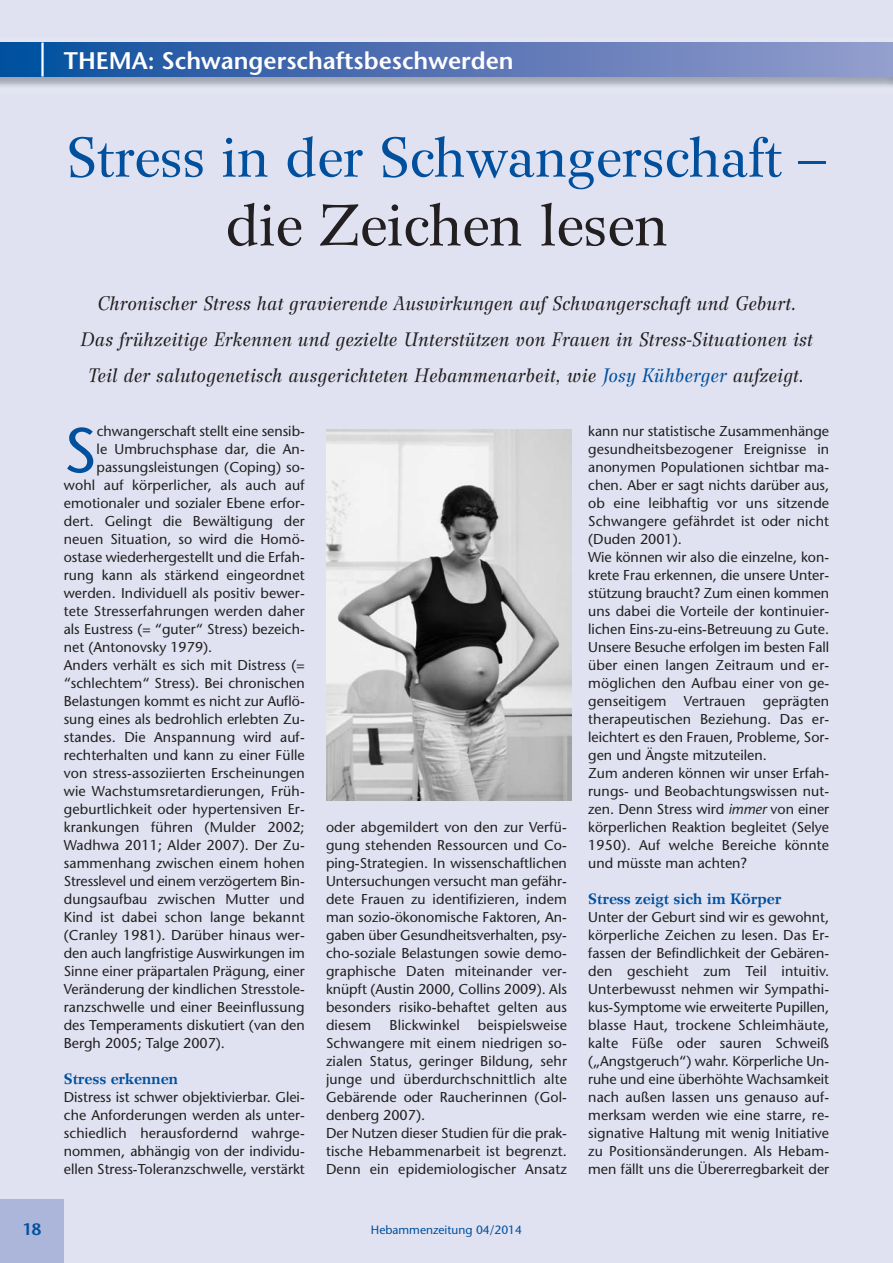
<style>
.page{position:relative;width:893px;height:1263px;background:#e0e2f1}
.page>*{position:absolute;margin:0;border:0;box-sizing:border-box;transform-origin:0 0}
.t1{font:500 63.15px "Stone Sans Std";color:#00509e}
.t2{font:58.5px "Wilke LT Std";color:#231f20}
.t3{font:55.5px "Wilke LT Std";color:#00509e}
.t4{font:600 24px "Stone Sans Std";color:#fff}
.t5{font:italic 19.5px/36px "Wilke LT Std";color:#231f20;text-align:center}
.t6{font:600 16.5px "Stone Sans Std";color:#00509e}
.t7{font:700 15px "Wilke LT Std";color:#00509e}
.t8{font:500 14.25px/18px "Stone Sans Std";letter-spacing:.01em;color:#231f20;text-align:justify}
.t9{font:500 14.25px "Stone Sans Std";letter-spacing:-.01em;color:#231f20}
.t10{font:500 12px "Stone Sans Std";color:#00509e}
.s1{color:#00509e}
.s2{font-style:italic}
</style>
<div class="page">
<img style="left:0;top:42px;width:893px;height:45px">
<svg style="left:0;top:43px;width:893px;height:34px;background:#5274b4"></svg>
<hr style="left:41px;top:43px;width:3px;height:34px;background:#fff">
<div style="left:0;top:1199px;width:64px;height:64px;background:#acb5da"></div>
<img style="left:326px;top:429px;width:245px;height:372px">
<h3 class="t4" style="left:64px;top:51px;width:451px">THEMA: Schwangerschaftsbeschwerden</h3>
<h3 class="t3" style="left:67px;top:137px;width:761px">Stress in der Schwangerschaft –</h3>
<h2 class="t2" style="left:225px;top:203px;width:444px">die Zeichen lesen</h2>
<p class="t5" style="left:80px;top:288px;width:734px">Chronischer Stress hat gravierende Auswirkungen auf Schwangerschaft und Geburt.<br>Das frühzeitige Erkennen und gezielte Unterstützen von Frauen in Stress-Situationen ist<br>Teil der salutogenetisch ausgerichteten Hebammenarbeit, wie <span class="s1">Josy Kühberger</span> aufzeigt.</p>
<h1 class="t1" style="left:64px;top:426px;width:34px">S</h1>
<p class="t8" style="left:97px;top:424px;width:210px">chwangerschaft stellt eine sensib-</p>
<p class="t8" style="left:97px;top:442px;width:210px">le Umbruchsphase dar, die An-</p>
<p class="t8" style="left:97px;top:460px;width:210px">passungsleistungen (Coping) so-</p>
<p class="t8" style="left:64px;top:478px;width:242px">wohl auf körperlicher, als auch auf</p>
<p class="t8" style="left:64px;top:496px;width:242px">emotionaler und sozialer Ebene erfor-</p>
<p class="t8" style="left:64px;top:514px;width:242px">dert. Gelingt die Bewältigung der</p>
<p class="t8" style="left:64px;top:532px;width:242px">neuen Situation, so wird die Homö-</p>
<p class="t8" style="left:64px;top:550px;width:242px">ostase wiederhergestellt und die Erfah-</p>
<p class="t8" style="left:64px;top:568px;width:242px">rung kann als stärkend eingeordnet</p>
<p class="t8" style="left:64px;top:586px;width:242px">werden. Individuell als positiv bewer-</p>
<p class="t8" style="left:64px;top:604px;width:242px">tete Stresserfahrungen werden daher</p>
<p class="t8" style="left:64px;top:622px;width:242px">als Eustress (= “guter“ Stress) bezeich-</p>
<p class="t8" style="left:64px;top:640px;width:150px">net (Antonovsky 1979).</p>
<p class="t8" style="left:64px;top:658px;width:242px">Anders verhält es sich mit Distress (=</p>
<p class="t8" style="left:64px;top:676px;width:242px">“schlechtem“ Stress). Bei chronischen</p>
<p class="t8" style="left:64px;top:694px;width:242px">Belastungen kommt es nicht zur Auflö-</p>
<p class="t8" style="left:64px;top:712px;width:242px">sung eines als bedrohlich erlebten Zu-</p>
<p class="t8" style="left:64px;top:730px;width:242px">standes. Die Anspannung wird auf-</p>
<p class="t8" style="left:64px;top:748px;width:242px">rechterhalten und kann zu einer Fülle</p>
<p class="t8" style="left:64px;top:766px;width:242px">von stress-assoziierten Erscheinungen</p>
<p class="t8" style="left:64px;top:784px;width:242px">wie Wachstumsretardierungen, Früh-</p>
<p class="t8" style="left:64px;top:802px;width:242px">geburtlichkeit oder hypertensiven Er-</p>
<p class="t8" style="left:64px;top:820px;width:242px">krankungen führen (Mulder 2002;</p>
<p class="t8" style="left:64px;top:838px;width:242px">Wadhwa 2011; Alder 2007). Der Zu-</p>
<p class="t8" style="left:64px;top:856px;width:242px">sammenhang zwischen einem hohen</p>
<p class="t9" style="left:64px;top:876px;width:242px">Stresslevel und einem verzögertem Bin-</p>
<p class="t8" style="left:64px;top:892px;width:242px">dungsaufbau zwischen Mutter und</p>
<p class="t8" style="left:64px;top:910px;width:242px">Kind ist dabei schon lange bekannt</p>
<p class="t8" style="left:64px;top:928px;width:242px">(Cranley 1981). Darüber hinaus wer-</p>
<p class="t8" style="left:64px;top:946px;width:242px">den auch langfristige Auswirkungen im</p>
<p class="t8" style="left:64px;top:964px;width:242px">Sinne einer präpartalen Prägung, einer</p>
<p class="t8" style="left:64px;top:982px;width:242px">Veränderung der kindlichen Stresstole-</p>
<p class="t8" style="left:64px;top:1000px;width:242px">ranzschwelle und einer Beeinflussung</p>
<p class="t8" style="left:64px;top:1018px;width:242px">des Temperaments diskutiert (van den</p>
<p class="t8" style="left:64px;top:1036px;width:163px">Bergh 2005; Talge 2007).</p>
<p class="t7" style="left:64px;top:1074px;width:116px">Stress erkennen</p>
<p class="t8" style="left:64px;top:1090px;width:242px">Distress ist schwer objektivierbar. Glei&shy;che Anforderungen werden als unter&shy;schiedlich herausfordernd wahrge&shy;nommen, abhängig von der individu&shy;ellen Stress-Toleranzschwelle, verstärkt</p>
<p class="t8" style="left:326px;top:820px;width:242px">oder abgemildert von den zur Verfü&shy;gung stehenden Ressourcen und Co&shy;ping-Strategien. In wissenschaftlichen Untersuchungen versucht man gefähr&shy;dete Frauen zu identifizieren, indem man sozio-ökonomische Faktoren, An&shy;gaben über Gesundheitsverhalten, psy&shy;cho-soziale Belastungen sowie demo&shy;graphische Daten miteinander ver&shy;knüpft (Austin 2000, Collins 2009). Als besonders risiko-behaftet gelten aus diesem</p>
<p class="t8" style="left:326px;top:1018px;width:242px;text-align:left;text-indent:152px">beispielsweise<br>Schwangere mit einem niedrigen so&shy;zialen Status, geringer Bildung, sehr junge und überdurchschnittlich alte<br>Gebärende oder Raucherinnen (Gol&shy;denberg 2007).<br>Der Nutzen dieser Studien für die prak&shy;tische Hebammenarbeit ist begrenzt.<br>Denn ein epidemiologischer Ansatz</p>
<p class="t8" style="left:389px;top:1018px;width:72px">Blickwinkel</p>
<p class="t6" style="left:22px;top:1223px;width:20px">18</p>
<p class="t10" style="left:371px;top:1225px;width:153px">Hebammenzeitung 04/2014</p>
<p class="t8" style="left:588px;top:424px;width:242px;text-align:left">kann nur statistische Zusammenhänge gesundheitsbezogener Ereignisse in anonymen Populationen sichtbar ma&shy;chen. Aber er sagt nichts darüber aus, ob eine leibhaftig vor uns sitzende Schwangere gefährdet ist oder nicht (Duden 2001).<br>Wie können wir also die einzelne, kon&shy;krete Frau erkennen, die unsere Unter&shy;stützung braucht? Zum einen kommen uns dabei die Vorteile der kontinuier&shy;lichen Eins-zu-eins-Betreuung zu Gute.<br>Unsere Besuche erfolgen im besten Fall über einen langen Zeitraum und er&shy;möglichen den Aufbau einer von ge&shy;genseitigem Vertrauen geprägten therapeutischen Beziehung. Das er&shy;leichtert es den Frauen, Probleme, Sor&shy;gen und Ängste mitzuteilen.<br>Zum anderen können wir unser Erfah&shy;rungs- und Beobachtungswissen nut&shy;zen. Denn Stress wird <span class="s2">immer</span> von einer körperlichen Reaktion begleitet (Selye 1950). Auf welche Bereiche könnte und müsste man achten?</p>
<p class="t7" style="left:588px;top:894px;width:195px">Stress zeigt sich im Körper</p>
<p class="t8" style="left:588px;top:910px;width:242px">Unter der Geburt sind wir es gewohnt, körperliche Zeichen zu lesen. Das Er&shy;fassen der Befindlichkeit der Gebären&shy;den geschieht zum Teil intuitiv.<br>Unterbewusst nehmen wir Sympathi&shy;kus-Symptome wie erweiterte Pupillen, blasse Haut, trockene Schleimhäute, kalte Füße oder sauren Schweiß („Angstgeruch“) wahr. Körperliche Un&shy;ruhe und eine überhöhte Wachsamkeit nach außen lassen uns genauso auf&shy;merksam werden wie eine starre, re&shy;signative Haltung mit wenig Initiative zu Positionsänderungen. Als Hebam&shy;men fällt uns die Übererregbarkeit der</p>
</div>
